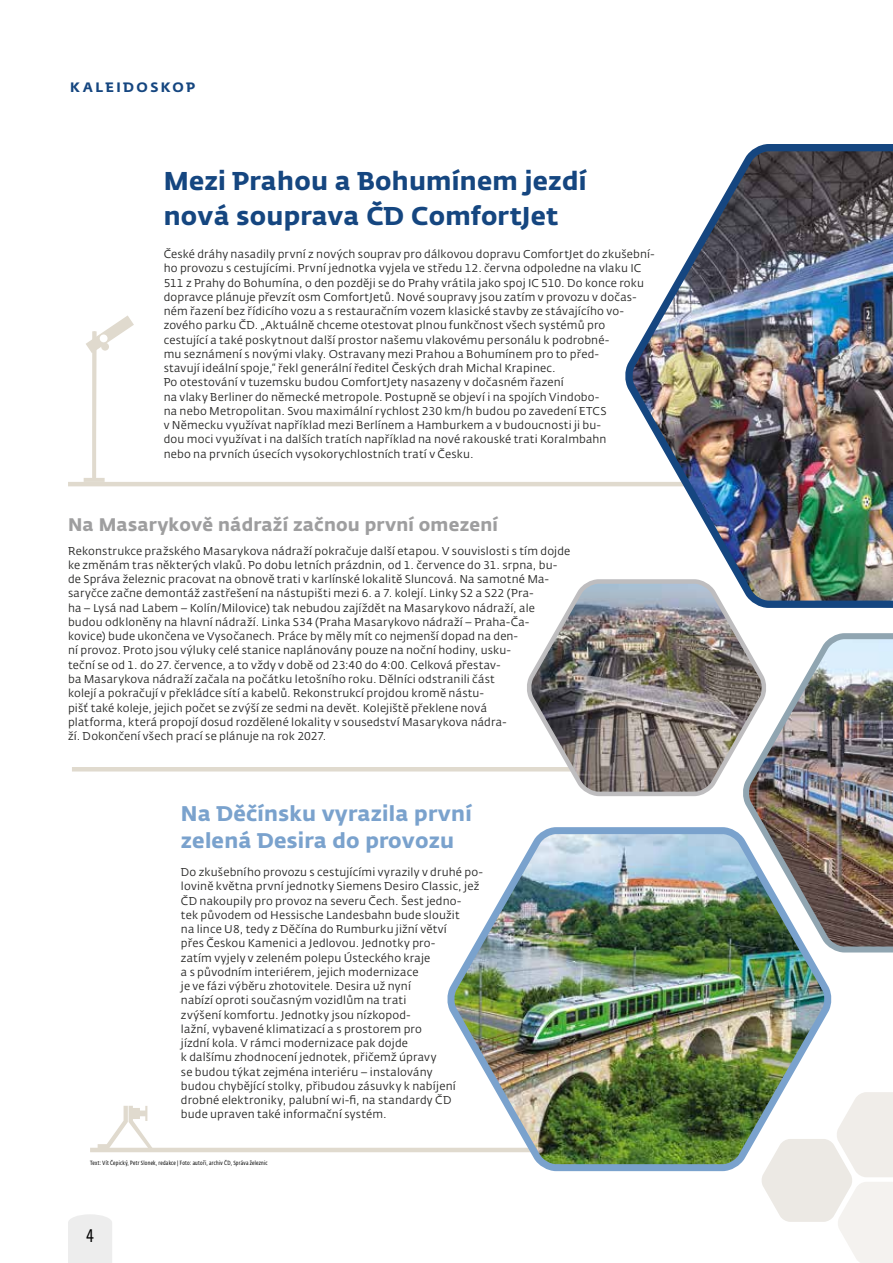
<style>
.page{position:relative;width:893px;height:1263px;background:#fff}
.page>*{position:absolute;margin:0;border:0;box-sizing:border-box;transform-origin:0 0}
.t1{font:700 25.5px/34.5px "CD Fedra";letter-spacing:.01em;color:#154680}
.t2{font:700 21px/27px "CD Fedra";letter-spacing:.01em;color:#7aa2cd}
.t3{font:700 18px "CD Fedra";letter-spacing:.01em;color:#9e9e9f}
.t4{font:18px "CD Fedra Cond Pro";color:#000}
.t5{font:700 13.5px "CD Fedra";letter-spacing:.18em;color:#154680}
.t6{font:11.25px/14.2px "CD Fedra";letter-spacing:.015em;color:#282827}
.t7{font:6px "CD Fedra Cond Pro";letter-spacing:.04em;color:#000}
</style>
<div class="page">
<div style="left:68px;top:1214px;width:44px;height:49px;background:#ededed"></div>
<hr style="left:90px;top:1148px;width:617px;height:4px;background:#e0dace">
<svg style="left:84px;top:315px;width:50px;height:167px"></svg>
<div style="left:100px;top:334px;width:8px;height:8px;background:#fff;border-radius:50%"></div>
<div style="left:101px;top:343px;width:8px;height:8px;background:#e0dace;border-radius:50%"></div>
<hr style="left:68px;top:482px;width:825px;height:4px;background:#e0dace">
<hr style="left:72px;top:767px;width:630px;height:4px;background:#e0dace">
<img style="left:618px;top:144px;width:275px;height:464px">
<svg style="left:762px;top:1092px;width:131px;height:171px"></svg>
<img style="left:440px;top:827px;width:398px;height:347px">
<img style="left:737px;top:633px;width:156px;height:322px">
<img style="left:522px;top:577px;width:249px;height:221px">
<svg style="left:98px;top:1106px;width:70px;height:42px"></svg>
<p class="t5" style="left:70px;top:78px;width:127px">KALEIDOSKOP</p>
<h1 class="t1" style="left:164px;top:164px;width:424px">Mezi Prahou a Bohumínem jezdí nová souprava ČD ComfortJet</h1>
<p class="t6" style="left:164px;top:247px;width:492px">České dráhy nasadily první z nových souprav pro dálkovou dopravu ComfortJet do zkušební&shy;ho provozu s cestujícími. První jednotka vyjela ve středu 12. června odpoledne na vlaku IC 511 z Prahy do Bohumína, o den později se do Prahy vrátila jako spoj IC 510. Do konce roku dopravce plánuje převzít osm ComfortJetů. Nové soupravy jsou zatím v provozu v dočas&shy;ném řazení bez řídicího vozu a s restauračním vozem klasické stavby ze stávajícího vo&shy;zového parku ČD. „Aktuálně chceme otestovat plnou funkčnost všech systémů pro<br>cestující a také poskytnout další prostor našemu vlakovému personálu k podrobné-<br>mu seznámení s novými vlaky. Ostravany mezi Prahou a Bohumínem pro to před-<br>stavují ideální spoje,“ řekl generální ředitel Českých drah Michal Krapinec.<br>Po otestování v tuzemsku budou ComfortJety nasazeny v dočasném řazení<br>na vlaky Berliner do německé metropole. Postupně se objeví i na spojích Vindobo-<br>na nebo Metropolitan. Svou maximální rychlost 230 km/h budou po zavedení ETCS<br>v Německu využívat například mezi Berlínem a Hamburkem a v budoucnosti ji bu-<br>dou moci využívat i na dalších tratích například na nové rakouské trati Koralmbahn<br>nebo na prvních úsecích vysokorychlostních tratí v Česku.</p>
<h3 class="t3" style="left:68px;top:513px;width:431px">Na Masarykově nádraží začnou první omezení</h3>
<p class="t6" style="left:68px;top:544px;width:504px">Rekonstrukce pražského Masarykova nádraží pokračuje další etapou. V souvislosti s tím dojde ke změnám tras některých vlaků. Po dobu letních prázdnin, od 1. července do 31. srpna, bu&shy;de Správa železnic pracovat na obnově trati v karlínské lokalitě Sluncová. Na samotné Ma&shy;saryčce začne demontáž zastřešení na nástupišti mezi 6. a 7. kolejí. Linky S2 a S22 (Pra-<br>ha – Lysá nad Labem – Kolín/Milovice) tak nebudou zajíždět na Masarykovo nádraží, ale budou odkloněny na hlavní nádraží. Linka S34 (Praha Masarykovo nádraží – Praha-Ča-<br>kovice) bude ukončena ve Vysočanech. Práce by měly mít co nejmenší dopad na den-<br>ní provoz. Proto jsou výluky celé stanice naplánovány pouze na noční hodiny, usku-<br>teční se od 1. do 27. července, a to vždy v době od 23:40 do 4:00. Celková přestav-<br>ba Masarykova nádraží začala na počátku letošního roku. Dělníci odstranili část<br>kolejí a pokračují v překládce sítí a kabelů. Rekonstrukcí projdou kromě nástu-<br>pišť také koleje, jejich počet se zvýší ze sedmi na devět. Kolejiště překlene nová<br>platforma, která propojí dosud rozdělené lokality v sousedství Masarykova nádra-<br>ží. Dokončení všech prací se plánuje na rok 2027.</p>
<h2 class="t2" style="left:181px;top:800px;width:292px">Na Děčínsku vyrazila první zelená Desira do provozu</h2>
<p class="t6" style="left:181px;top:865px;width:303px">Do zkušebního provozu s cestujícími vyrazily v druhé po&shy;lovině května první jednotky Siemens Desiro Classic, jež ČD nakoupily pro provoz na severu Čech. Šest jedno-<br>tek původem od Hessische Landesbahn bude sloužit<br>na lince U8, tedy z Děčína do Rumburku jižní větví<br>přes Českou Kamenici a Jedlovou. Jednotky pro-<br>zatím vyjely v zeleném polepu Ústeckého kraje<br>a s původním interiérem, jejich modernizace<br>je ve fázi výběru zhotovitele. Desira už nyní<br>nabízí oproti současným vozidlům na trati<br>zvýšení komfortu. Jednotky jsou nízkopod-<br>lažní, vybavené klimatizací a s prostorem pro<br>jízdní kola. V rámci modernizace pak dojde<br>k dalšímu zhodnocení jednotek, přičemž úpravy<br>se budou týkat zejména interiéru – instalovány<br>budou chybějící stolky, přibudou zásuvky k nabíjení drobné elektroniky, palubní wi-fi, na standardy ČD<br>bude upraven také informační systém.</p>
<p class="t7" style="left:90px;top:1160px;width:179px">Text: Vít Čepický, Petr Slonek, redakce | Foto: autoři, archiv ČD, Správa železnic</p>
<h3 class="t4" style="left:86px;top:1226px;width:10px">4</h3>
</div>
